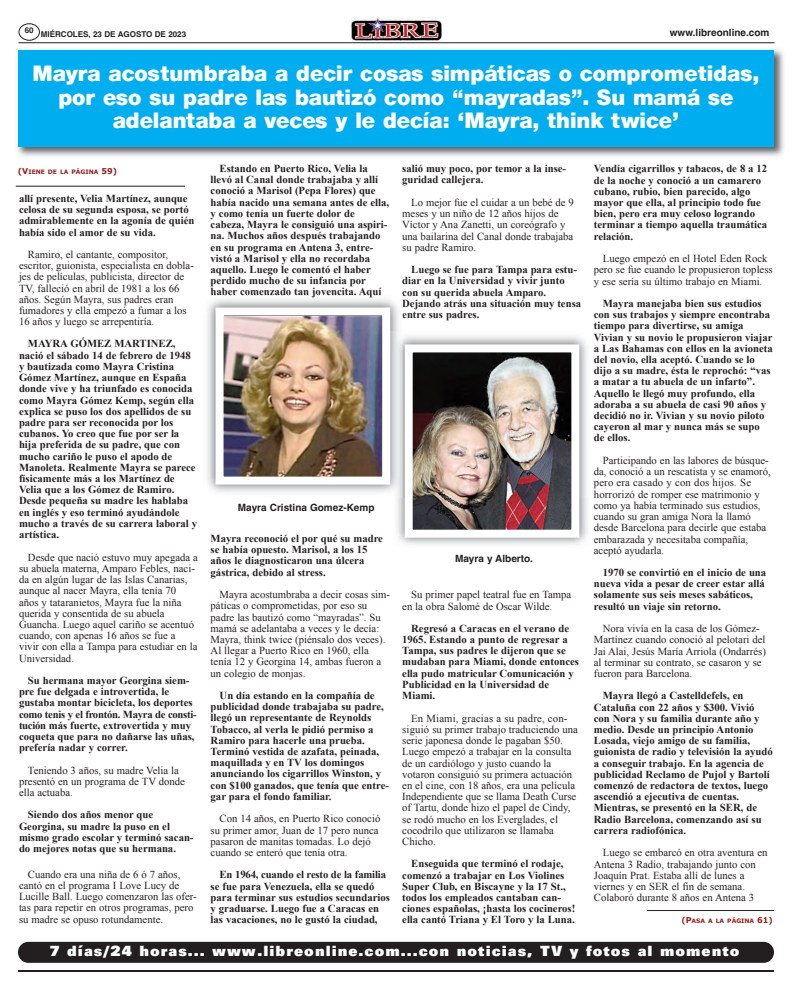
<style>
.page{position:relative;width:792px;height:990px;background:#fff}
.page>*{position:absolute;margin:0;border:0;box-sizing:border-box;transform-origin:0 0}
.t1{font:900 23px/23.5px "Sans";color:#fff;text-align:center}
.t2{font:15.3px "Univers Ultra Bold DTC";letter-spacing:.065em;color:#fff}
.t3{font:700 10.7px/11.2px "Times New Roman";color:#231f20}
.t4{font:10.7px/11.2px "Times New Roman";color:#231f20}
.t5{font:700 10px "Helvetica";color:#231f20}
.t6{font:700 8px "Helvetica";color:#231f20}
.t7{font:700 6px "Verdana";color:#91211f}
.s1{font-size:8px}
</style>
<div class="page">
<hr style="left:18px;top:42px;width:756px;height:1px;background:#231f20">
<img style="left:352px;top:18px;width:89px;height:22px">
<svg style="left:18px;top:23px;width:22px;height:18px"></svg>
<hr style="left:18px;top:970px;width:756px;height:2px;background:#231f20">
<div style="left:18px;top:942px;width:756px;height:21px;background:#231f20;border-radius:10px"></div>
<hr style="left:16px;top:186px;width:169px;height:1px;background:#231f20">
<hr style="left:647px;top:910px;width:127px;height:1px;background:#231f20">
<img style="left:17px;top:49px;width:767px;height:108px">
<div style="left:18px;top:50px;width:756px;height:97px;background:#00aeef"></div>
<img style="left:207px;top:295px;width:192px;height:37px">
<img style="left:207px;top:332px;width:185px;height:160px">
<img style="left:211px;top:295px;width:33px;height:1px">
<img style="left:225px;top:317px;width:156px;height:159px">
<div style="left:216px;top:308px;width:174px;height:177px;border:8px solid #fff"></div>
<img style="left:392px;top:332px;width:196px;height:213px">
<img style="left:414px;top:353px;width:156px;height:176px">
<div style="left:405px;top:344px;width:174px;height:194px;border:8px solid #fff"></div>
<p class="t6" style="left:25px;top:27px;width:10px">60</p>
<p class="t5" style="left:670px;top:28px;width:101px">www.libreonline.com</p>
<p class="t6" style="left:41px;top:31px;width:147px">MIÉRCOLES, 23 DE AGOSTO DE 2023</p>
<h1 class="t1" style="left:33px;top:63px;width:728px">Mayra acostumbraba a decir cosas simpáticas o comprometidas, por eso su padre las bautizó como “mayradas”. Su mamá se adelantaba a veces y le decía: ‘Mayra, think twice’</h1>
<p class="t3" style="left:211px;top:163px;width:180px;text-indent:9px">Estando en Puerto Rico, Velia la llevó al Canal donde trabajaba y allí conoció a Marisol (Pepa Flores) que había nacido una semana antes de ella, y como tenía un fuerte dolor de cabeza, Mayra le consiguió una aspiri&shy;na. Muchos años después trabajando en su programa en Antena 3, entre&shy;vistó a Marisol y ella no recordaba aquello. Luego le comentó el haber perdido mucho de su infancia por haber comenzado tan jovencita. Aquí</p>
<p class="t3" style="left:402px;top:163px;width:165px">salió muy poco, por temor a la inse&shy;guridad callejera.</p>
<p class="t4" style="left:402px;top:197px;width:173px;text-indent:9px">Lo mejor fue el cuidar a un bebé de 9 meses y un niño de 12 años hijos de<br>Víctor y Ana Zanetti, un coreógrafo y una bailarina del Canal donde trabajaba su padre Ramiro.</p>
<p class="t3" style="left:402px;top:264px;width:180px;text-indent:9px">Luego se fue para Tampa para estu&shy;diar en la Universidad y vivir junto con su querida abuela Amparo.<br>Dejando atrás una situación muy tensa entre sus padres.</p>
<p class="t3" style="left:594px;top:163px;width:175px">Vendía cigarrillos y tabacos, de 8 a 12 de la noche y conoció a un camarero cubano, rubio, bien parecido, algo mayor que ella, al principio todo fue bien, pero era muy celoso logrando terminar a tiempo aquella traumática relación.</p>
<p class="t4" style="left:594px;top:253px;width:180px;text-indent:9px">Luego empezó en el Hotel Eden Rock pero se fue cuando le propusieron topless y ese sería su último trabajo en Miami.</p>
<p class="t3" style="left:594px;top:298px;width:180px;text-indent:9px">Mayra manejaba bien sus estudios con sus trabajos y siempre encontraba tiempo para divertirse, su amiga Vivian y su novio le propusieron viajar a Las Bahamas con ellos en la avioneta del novio, ella aceptó. Cuando se lo dijo a su madre, ésta le reprochó: “vas a matar a tu abuela de un infarto”.<br>Aquello le llegó muy profundo, ella adoraba a su abuela de casi 90 años y decidió no ir. Vivian y su novio piloto cayeron al mar y nunca más se supo de ellos.</p>
<p class="t4" style="left:594px;top:455px;width:179px;text-indent:9px">Participando en las labores de búsque&shy;da, conoció a un rescatista y se enamoró, pero era casado y con dos hijos. Se horrorizó de romper ese matrimonio y como ya había terminado sus estudios, cuando su gran amiga Nora la llamó desde Barcelona para decirle que estaba embarazada y necesitaba compañía, aceptó ayudarla.</p>
<p class="t3" style="left:594px;top:567px;width:174px;text-indent:9px">1970 se convirtió en el inicio de una nueva vida a pesar de creer estar allá solamente sus seis meses sabáticos, resultó un viaje sin retorno.</p>
<p class="t4" style="left:594px;top:623px;width:174px;text-indent:9px">Nora vivía en la casa de los Gómez-Martínez cuando conoció al pelotari del Jai Alai, Jesús María Arriola (Ondarrés) al terminar su contrato, se casaron y se fueron para Barcelona.</p>
<p class="t3" style="left:594px;top:690px;width:180px;text-indent:9px">Mayra llegó a Castelldefels, en Cataluña con 22 años y $300. Vivió con Nora y su familia durante año y medio. Desde un principio Antonio Losada, viejo amigo de su familia, guionista de radio y televisión la ayudó a conseguir trabajo. En la agencia de publicidad Reclamo de Pujol y Bartolí comenzó de redactora de textos, luego ascendió a ejecutiva de cuentas.<br>Mientras, se presentó en la SER, de Radio Barcelona, comenzando así su carrera radiofónica.</p>
<p class="t4" style="left:594px;top:847px;width:175px;text-indent:9px">Luego se embarcó en otra aventura en Antena 3 Radio, trabajando junto con Joaquín Prat. Estaba allí de lunes a viernes y en SER el fin de semana.<br>Colaboró durante 8 años en Antena 3</p>
<p class="t7" style="left:18px;top:168px;width:101px"><span class="s1">(V</span>IENE DE LA PÁGINA <span class="s1">59)</span></p>
<p class="t3" style="left:19px;top:192px;width:177px">allí presente, Velia Martínez, aunque celosa de su segunda esposa, se portó admirablemente en la agonía de quién había sido el amor de su vida.</p>
<p class="t4" style="left:19px;top:249px;width:176px;text-indent:9px">Ramiro, el cantante, compositor, escritor, guionista, especialista en dobla&shy;jes de películas, publicista, director de TV, falleció en abril de 1981 a los 66 años. Según Mayra, sus padres eran fumadores y ella empezó a fumar a los 16 años y luego se arrepentiría.</p>
<p class="t3" style="left:19px;top:338px;width:180px;text-indent:9px">MAYRA GÓMEZ MARTINEZ, nació el sábado 14 de febrero de 1948 y bautizada como Mayra Cristina<br>Gómez Martínez, aunque en España donde vive y ha triunfado es conocida como Mayra Gómez Kemp, según ella explica se puso los dos apellidos de su padre para ser reconocida por los cubanos. Yo creo que fue por ser la hija preferida de su padre, que con mucho cariño le puso el apodo de<br>Manoleta. Realmente Mayra se parece físicamente más a los Martínez de<br>Velia que a los Gómez de Ramiro.<br>Desde pequeña su madre les hablaba en inglés y eso terminó ayudándole mucho a través de su carrera laboral y artística.</p>
<p class="t4" style="left:19px;top:551px;width:180px;text-indent:9px">Desde que nació estuvo muy apegada a su abuela materna, Amparo Febles, naci&shy;da en algún lugar de las Islas Canarias, aunque al nacer Mayra, ella tenía 70 años y tataranietos, Mayra fue la niña querida y consentida de su abuela Guancha. Luego aquel cariño se acentuó cuando, con apenas 16 años se fue a vivir con ella a Tampa para estudiar en la Universidad.</p>
<p class="t3" style="left:19px;top:675px;width:179px;text-indent:9px">Su hermana mayor Georgina siem&shy;pre fue delgada e introvertida, le gustaba montar bicicleta, los deportes como tenis y el frontón. Mayra de consti&shy;tución más fuerte, extrovertida y muy coqueta que para no dañarse las uñas, prefería nadar y correr.</p>
<p class="t4" style="left:19px;top:765px;width:167px;text-indent:9px">Teniendo 3 años, su madre Velia la presentó en un programa de TV donde ella actuaba.</p>
<p class="t3" style="left:19px;top:809px;width:176px;text-indent:9px">Siendo dos años menor que<br>Georgina, su madre la puso en el mismo grado escolar y terminó sacan&shy;do mejores notas que su hermana.</p>
<p class="t4" style="left:19px;top:868px;width:179px;text-indent:9px">Cuando era una niña de 6 ó 7 años, cantó en el programa I Love Lucy de Lucille Ball. Luego comenzaron las ofer&shy;tas para repetir en otros programas, pero su madre se opuso rotundamente.</p>
<p class="t5" style="left:238px;top:503px;width:138px">Mayra Cristina Gomez-Kemp</p>
<p class="t3" style="left:211px;top:533px;width:174px">Mayra reconoció el por qué su madre se había opuesto. Marisol, a los 15 años le diagnosticaron una úlcera gástrica, debido al stress.</p>
<p class="t4" style="left:211px;top:589px;width:181px;text-indent:9px">Mayra acostumbraba a decir cosas sim&shy;páticas o comprometidas, por eso su padre las bautizó como “mayradas”. Su mamá se adelantaba a veces y le decía:<br>Mayra, think twice (piénsalo dos veces).<br>Al llegar a Puerto Rico en 1960, ella tenía 12 y Georgina 14, ambas fueron a un colegio de monjas.</p>
<p class="t3" style="left:211px;top:690px;width:180px;text-indent:9px">Un día estando en la compañía de publicidad donde trabajaba su padre, llegó un representante de Reynolds Tobacco, al verla le pidió permiso a Ramiro para hacerle una prueba.<br>Terminó vestida de azafata, peinada, maquillada y en TV los domingos anunciando los cigarrillos Winston, y con $100 ganados, que tenía que entre&shy;gar para el fondo familiar.</p>
<p class="t4" style="left:211px;top:813px;width:171px;text-indent:9px">Con 14 años, en Puerto Rico conoció su primer amor, Juan de 17 pero nunca pasaron de manitas tomadas. Lo dejó cuando se enteró que tenía otra.</p>
<p class="t3" style="left:211px;top:869px;width:181px;text-indent:9px">En 1964, cuando el resto de la familia se fue para Venezuela, ella se quedó para terminar sus estudios secundarios y graduarse. Luego fue a Caracas en las vacaciones, no le gustó la ciudad,</p>
<p class="t5" style="left:455px;top:554px;width:79px">Mayra y Alberto.</p>
<p class="t4" style="left:402px;top:589px;width:171px;text-indent:9px">Su primer papel teatral fue en Tampa en la obra Salomé de Oscar Wilde.</p>
<p class="t3" style="left:402px;top:623px;width:178px;text-indent:9px">Regresó a Caracas en el verano de<br>1965. Estando a punto de regresar a<br>Tampa, sus padres le dijeron que se mudaban para Miami, donde entonces ella pudo matricular Comunicación y<br>Publicidad en la Universidad de<br>Miami.</p>
<p class="t4" style="left:402px;top:712px;width:177px;text-indent:9px">En Miami, gracias a su padre, con&shy;siguió su primer trabajo traduciendo una serie japonesa donde le pagaban $50.<br>Luego empezó a trabajar en la consulta de un cardiólogo y justo cuando la votaron consiguió su primera actuación en el cine, con 18 años, era una película Independiente que se llama Death Curse of Tartu, donde hizo el papel de Cindy, se rodó mucho en los Everglades, el cocodrilo que utilizaron se llamaba Chicho.</p>
<p class="t3" style="left:402px;top:858px;width:175px;text-indent:9px">Enseguida que terminó el rodaje, comenzó a trabajar en Los Violines Super Club, en Biscayne y la 17 St., todos los empleados cantaban can&shy;ciones españolas, ¡hasta los cocineros! ella cantó Triana y El Toro y la Luna.</p>
<p class="t7" style="left:681px;top:917px;width:93px"><span class="s1">(P</span>ASA A LA PÁGINA <span class="s1">61)</span></p>
<h2 class="t2" style="left:49px;top:946px;width:692px">7 días/24 horas... www.libreonline.com...con noticias, TV y fotos al momento</h2>
</div>
